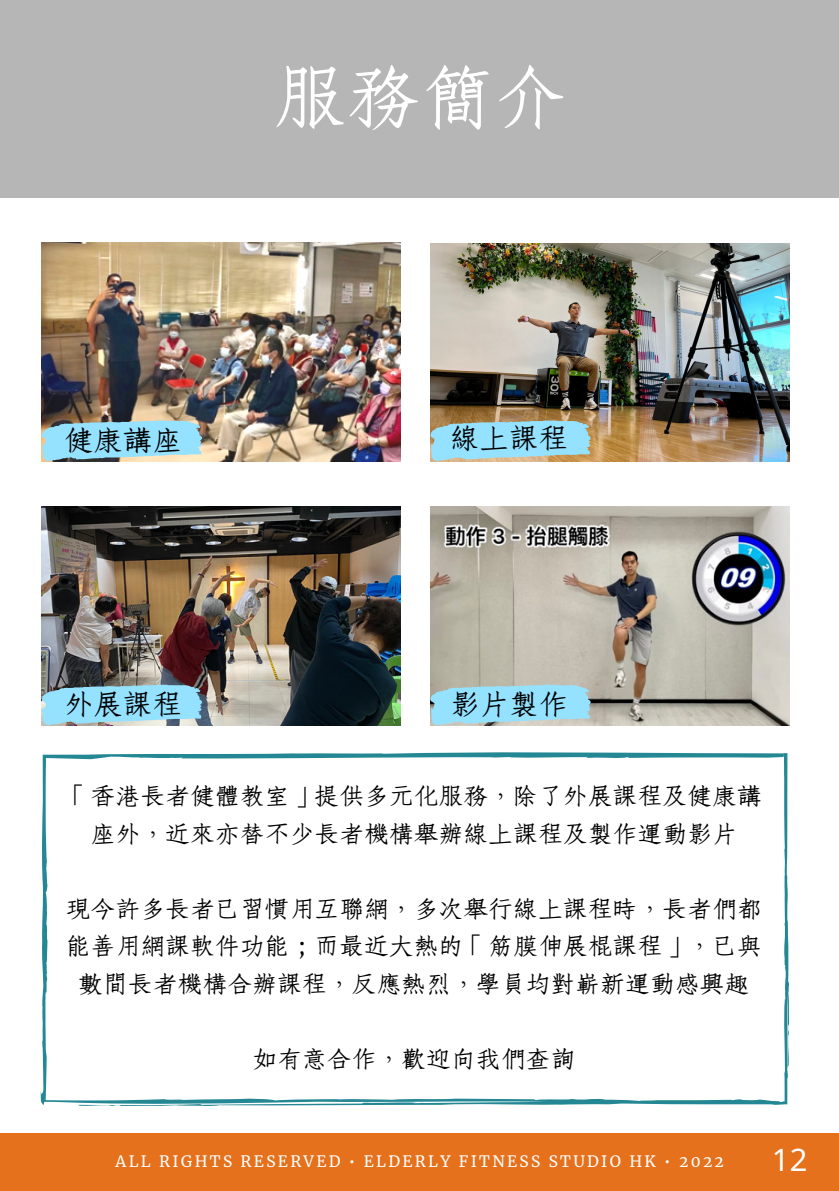
<style>
.page{position:relative;width:839px;height:1191px;background:#fff}
.page>*{position:absolute;margin:0;border:0;box-sizing:border-box;transform-origin:0 0}
.t1{font:80px "cw Te X Fang Song";color:#fff}
.t2{font:32px "cw Te X Fang Song";color:#000}
.t3{font:31px "Noto Sans";color:#fff}
.t4{font:27px/37.6px "cw Te X Fang Song";color:#000;text-align:center}
.t5{font:15.6px "Merriweather";letter-spacing:.15em;color:#fff}
</style>
<div class="page">
<div style="left:0;top:1134px;width:838px;height:57px;background:#e5711c"></div>
<div style="left:0;top:0;width:838px;height:197px;background:#b6b6b6"></div>
<img style="left:42px;top:243px;width:358px;height:218px">
<img style="left:430px;top:506px;width:359px;height:219px">
<img style="left:42px;top:507px;width:358px;height:219px">
<svg style="left:42px;top:421px;width:160px;height:40px;background:#98d6ea"></svg>
<svg style="left:42px;top:685px;width:160px;height:40px;background:#94d5ed"></svg>
<img style="left:430px;top:244px;width:359px;height:217px">
<svg style="left:430px;top:421px;width:161px;height:40px;background:#9cd6e5"></svg>
<svg style="left:430px;top:685px;width:161px;height:40px;background:#9adbf1"></svg>
<svg style="left:41px;top:752px;width:748px;height:354px"></svg>
<h1 class="t1" style="left:273px;top:60px;width:296px">服務簡介</h1>
<p class="t2" style="left:64px;top:426px;width:119px">健康講座</p>
<p class="t2" style="left:450px;top:423px;width:119px">線上課程</p>
<p class="t2" style="left:64px;top:689px;width:119px">外展課程</p>
<p class="t2" style="left:450px;top:689px;width:119px">影片製作</p>
<p class="t4" style="left:66px;top:778px;width:697px">「香港長者健體教室」提供多元化服務，除了外展課程及健康講座外，近來亦替不少長者機構舉辦線上課程及製作運動影片</p>
<p class="t4" style="left:66px;top:890px;width:697px">現今許多長者已習慣用互聯網，多次舉行線上課程時，長者們都能善用網課軟件功能；而最近大熱的「筋膜伸展棍課程」，已與數間長者機構合辦課程，反應熱烈，學員均對嶄新運動感興趣</p>
<p class="t4" style="left:252px;top:1040px;width:324px">如有意合作，歡迎向我們查詢</p>
<p class="t5" style="left:116px;top:1151px;width:609px">ALL RIGHTS RESERVED • ELDERLY FITNESS STUDIO HK • 2022</p>
<p class="t3" style="left:771px;top:1138px;width:37px">12</p>
</div>
